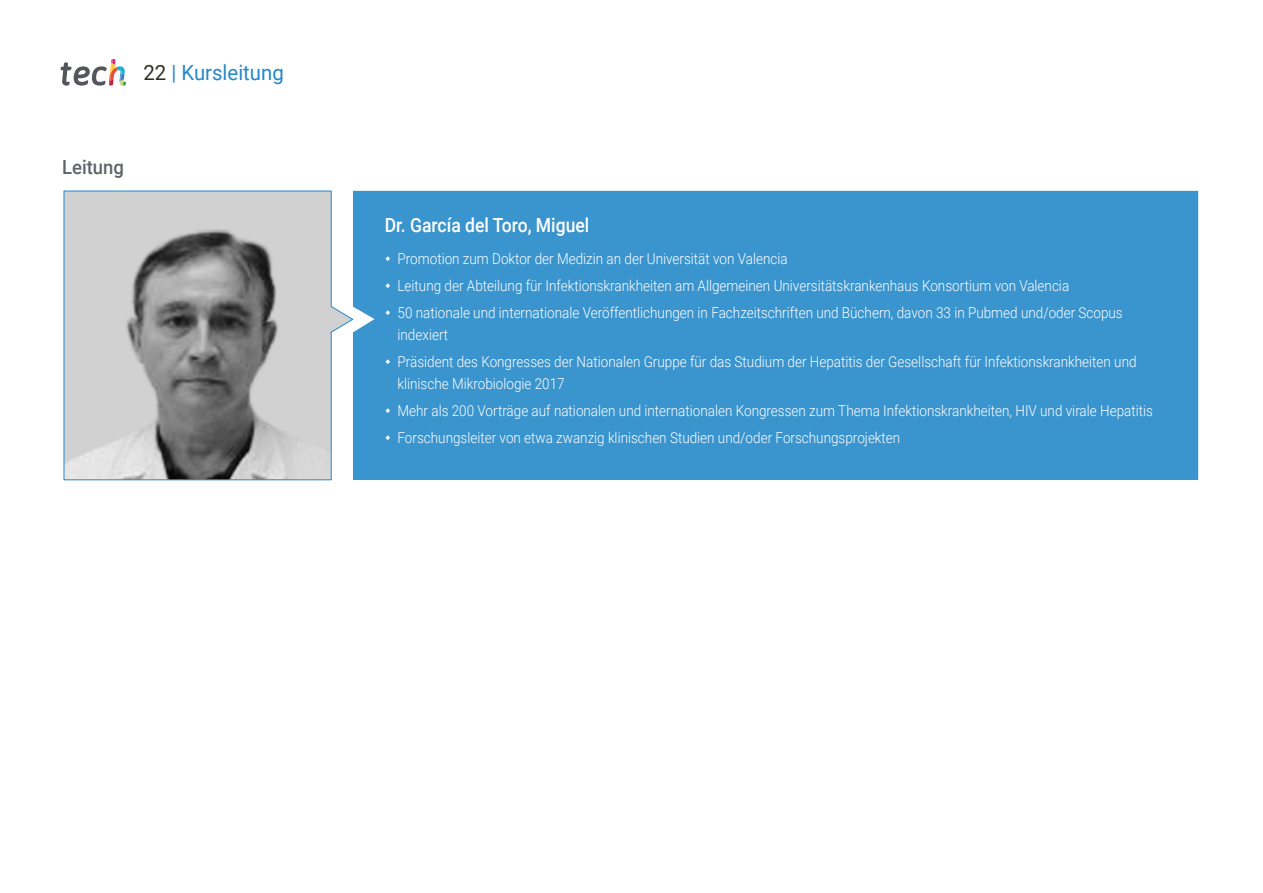
<style>
.page{position:relative;width:1263px;height:893px;background:#fff}
.page>*{position:absolute;margin:0;border:0;box-sizing:border-box;transform-origin:0 0}
.t1{font:21px "Roboto";color:#2488c9}
.t2{font:500 19.5px "Roboto";color:#fff;scale:.9 1}
.t3{font:500 19.5px "Roboto";color:#61646a;scale:.95 1}
.t4{font:300 15px/26.7px "Roboto";color:#fff;scale:.9 1}
.s1{color:#312e20}
</style>
<div class="page">
<div style="left:353px;top:191px;width:845px;height:289px;background:#3a94ce"></div>
<svg style="left:64px;top:191px;width:289px;height:289px;background:#b2b3b3"></svg>
<svg style="left:61px;top:59px;width:65px;height:27px"></svg>
<svg style="left:386px;top:256px;width:4px;height:5px"></svg>
<svg style="left:386px;top:283px;width:4px;height:5px"></svg>
<svg style="left:386px;top:310px;width:4px;height:5px"></svg>
<svg style="left:386px;top:359px;width:4px;height:5px"></svg>
<svg style="left:386px;top:408px;width:4px;height:5px"></svg>
<svg style="left:386px;top:435px;width:4px;height:5px"></svg>
<h1 class="t1" style="left:144px;top:57px;width:142px"><span class="s1">22</span> | Kursleitung</h1>
<h2 class="t3" style="left:62px;top:153px;width:67px">Leitung</h2>
<h2 class="t2" style="left:385px;top:212px;width:229px">Dr. García del Toro, Miguel</h2>
<p class="t4" style="left:397px;top:245px;width:807px">Promotion zum Doktor der Medizin an der Universität von Valencia<br>Leitung der Abteilung für Infektionskrankheiten am Allgemeinen Universitätskrankenhaus Konsortium von Valencia<br>50 nationale und internationale Veröffentlichungen in Fachzeitschriften und Büchern, davon 33 in Pubmed und/oder Scopus</p>
<p class="t4" style="left:397px;top:321px;width:823px">indexiert<br>Präsident des Kongresses der Nationalen Gruppe für das Studium der Hepatitis der Gesellschaft für Infektionskrankheiten und</p>
<p class="t4" style="left:397px;top:370px;width:841px">klinische Mikrobiologie 2017<br>Mehr als 200 Vorträge auf nationalen und internationalen Kongressen zum Thema Infektionskrankheiten, HIV und virale Hepatitis<br>Forschungsleiter von etwa zwanzig klinischen Studien und/oder Forschungsprojekten</p>
</div>
